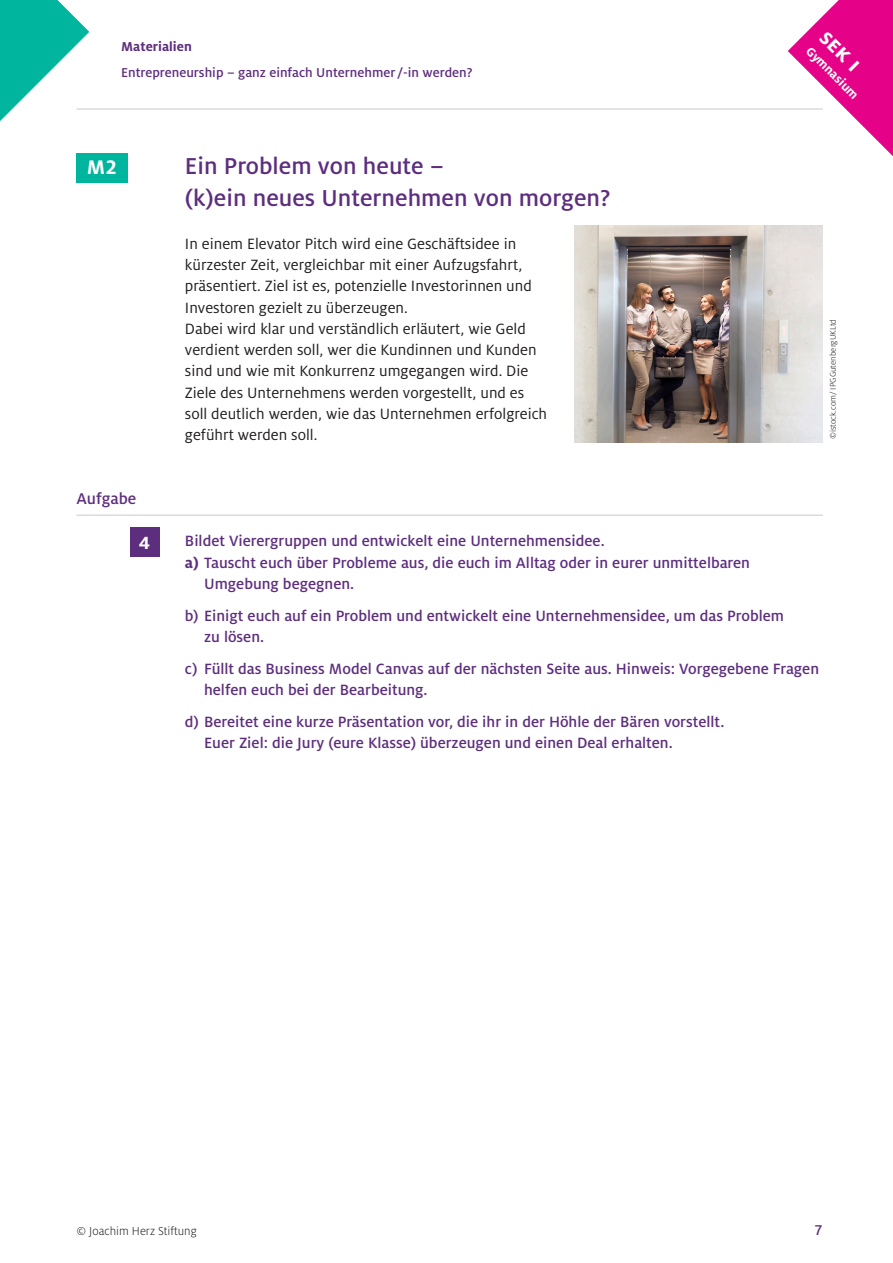
<style>
.page{position:relative;width:893px;height:1263px;background:#fff}
.page>*{position:absolute;margin:0;border:0;box-sizing:border-box;transform-origin:0 0}
.t1{font:500 25.5px/32px "Milo OT";color:#5e2e7e}
.t2{font:700 24px "Milo OT";color:#fff}
.t3{font:700 21.75px "Milo OT";color:#fff}
.t4{font:700 19.5px "Milo OT";color:#fff}
.t5{font:500 17.25px "Milo OT";color:#5e2e7e}
.t6{font:500 16.5px/21.3px "Milo OT";color:#5e2e7e}
.t7{font:16.5px/21.3px "Milo OT";color:#231f20}
.t8{font:500 15.75px "Milo OT";color:#5e2e7e}
.t9{font:500 14.25px "Milo OT";color:#5e2e7e}
.t10{font:700 14.25px "Milo OT";color:#5e2e7e}
.t11{font:700 13.5px "Milo OT";color:#fff}
.t12{font:300 12.75px "Milo OT";color:#231f20}
.t13{font:300 9px "Milo OT";color:#231f20}
.s1{font-weight:700}
</style>
<div class="page">
<div style="left:77px;top:153px;width:51px;height:30px;background:#00b59d"></div>
<hr style="left:77px;top:514px;width:746px;height:2px;background:#d1d2d4">
<div style="left:130px;top:527px;width:29px;height:30px;background:#5e2e7e"></div>
<img style="left:574px;top:225px;width:249px;height:217px">
<svg style="left:788px;top:0;width:105px;height:156px"></svg>
<hr style="left:77px;top:108px;width:746px;height:2px;background:#d1d2d4">
<svg style="left:0;top:0;width:89px;height:121px"></svg>
<p class="t10" style="left:121px;top:38px;width:72px">Materialien</p>
<p class="t9" style="left:121px;top:64px;width:353px">Entrepreneurship – ganz einfach Unternehmer /-in werden?</p>
<h3 class="t3" style="left:87px;top:155px;width:32px">M2</h3>
<p class="t5" style="left:77px;top:489px;width:61px">Aufgabe</p>
<h1 class="t1" style="left:185px;top:151px;width:427px">Ein Problem von heute –<br>(k)ein neues Unternehmen von morgen?</h1>
<p class="t7" style="left:185px;top:233px;width:364px">In einem Elevator Pitch wird eine Geschäftsidee in kürzester Zeit, vergleichbar mit einer Aufzugsfahrt, präsentiert. Ziel ist es, potenzielle Investorinnen und Investoren gezielt zu überzeugen.<br>Dabei wird klar und verständlich erläutert, wie Geld verdient werden soll, wer die Kundinnen und Kunden sind und wie mit Konkurrenz umgegangen wird. Die Ziele des Unternehmens werden vorgestellt, und es soll deutlich werden, wie das Unternehmen erfolgreich geführt werden soll.</p>
<h2 class="t2" style="left:833px;top:24px;width:50px;rotate:45deg">sek I</h2>
<p class="t11" style="left:813px;top:43px;width:70px;rotate:45deg">Gymnasium</p>
<p class="t13" style="left:828px;top:439px;width:121px;rotate:-90deg">©istock.com/ IPGGutenbergUKLtd</p>
<p class="t4" style="left:139px;top:531px;width:13px">4</p>
<p class="t6" style="left:185px;top:531px;width:421px">Bildet Vierergruppen und entwickelt eine Unternehmensidee.</p>
<p class="t6" style="left:185px;top:552px;width:567px"><span class="s1">a)</span> Tauscht euch über Probleme aus, die euch im Alltag oder in eurer unmittelbaren</p>
<p class="t6" style="left:204px;top:573px;width:152px">Umgebung begegnen.</p>
<p class="t6" style="left:204px;top:605px;width:581px;text-indent:-19px">b) Einigt euch auf ein Problem und entwickelt eine Unternehmensidee, um das Problem zu lösen.</p>
<p class="t6" style="left:204px;top:658px;width:617px;text-indent:-19px">c) Füllt das Business Model Canvas auf der nächsten Seite aus. Hinweis: Vorgegebene Fragen helfen euch bei der Bearbeitung.</p>
<p class="t6" style="left:204px;top:711px;width:522px;text-indent:-19px">d) Bereitet eine kurze Präsentation vor, die ihr in der Höhle der Bären vorstellt.<br>Euer Ziel: die Jury (eure Klasse) überzeugen und einen Deal erhalten.</p>
<p class="t12" style="left:77px;top:1224px;width:122px">© Joachim Herz Stiftung</p>
<p class="t8" style="left:814px;top:1222px;width:10px">7</p>
</div>
